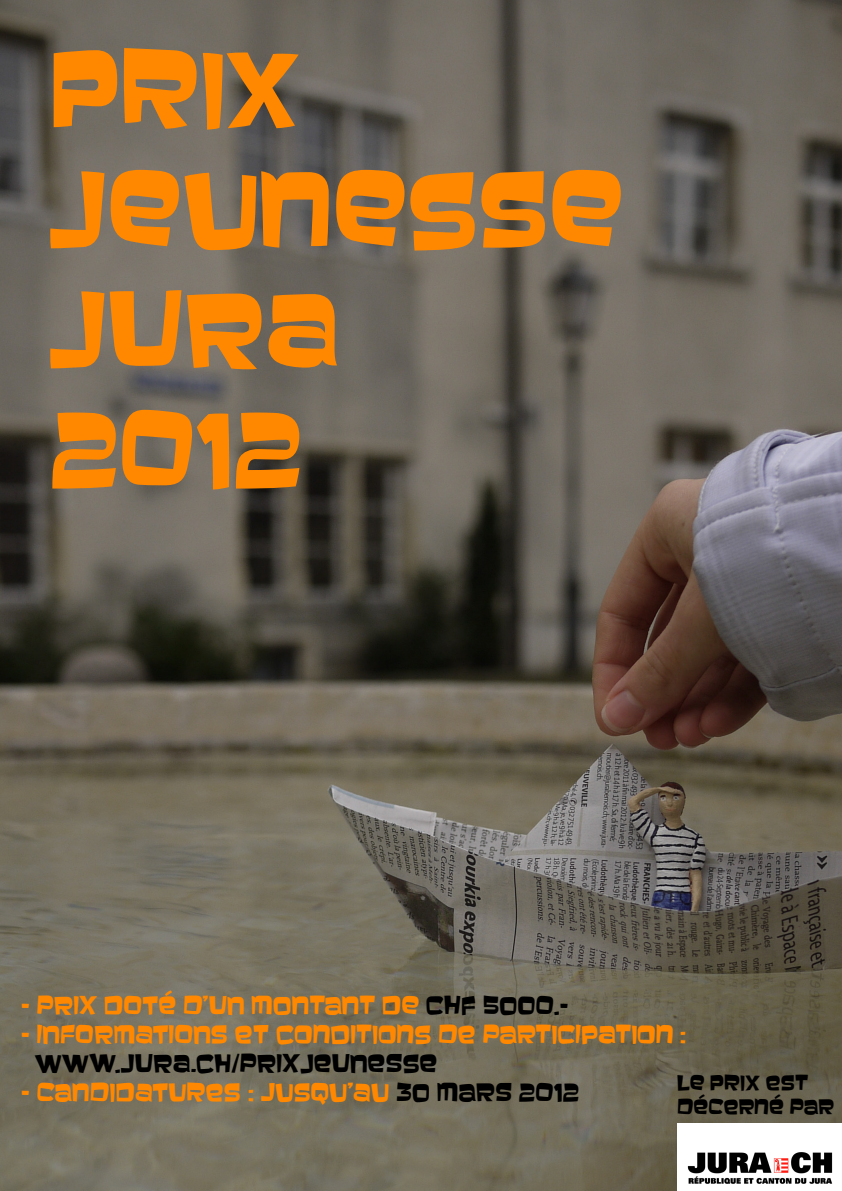
<style>
.page{position:relative;width:842px;height:1191px;background:#fff}
.page>*{position:absolute;margin:0;border:0;box-sizing:border-box;transform-origin:0 0}
.t1{font:100px "Baveuse";color:#f80}
.t2{font:24px "Baveuse";color:#f80}
.t3{font:24px "Baveuse";color:#000}
.t4{font:20px/24px "Baveuse";color:#000}
.s1{color:#000}
</style>
<div class="page">
<img style="left:0;top:0;width:842px;height:1191px">
<img style="left:677px;top:1123px;width:165px;height:68px">
<p class="t1" style="left:49px;top:27px;width:252px">PRIX</p>
<p class="t1" style="left:49px;top:147px;width:576px">JEUNESSE</p>
<p class="t1" style="left:49px;top:267px;width:293px">JURA</p>
<p class="t1" style="left:49px;top:387px;width:255px">2012</p>
<p class="t2" style="left:21px;top:990px;width:549px">- PRIX DOTÉ D’UN MONTANT DE <span class="s1">CHF 5000.-</span></p>
<p class="t2" style="left:21px;top:1019px;width:667px">- INFORMATIONS ET CONDITIONS DE PARTICIPATION :</p>
<p class="t3" style="left:35px;top:1048px;width:404px">WWW.JURA.CH/PRIXJEUNESSE</p>
<p class="t2" style="left:21px;top:1077px;width:560px">- CANDIDATURES : JUSQU’AU <span class="s1">30 MARS 2012</span></p>
<p class="t4" style="left:677px;top:1070px;width:158px">LE PRIX EST<br>DÉCERNÉ PAR</p>
</div>
